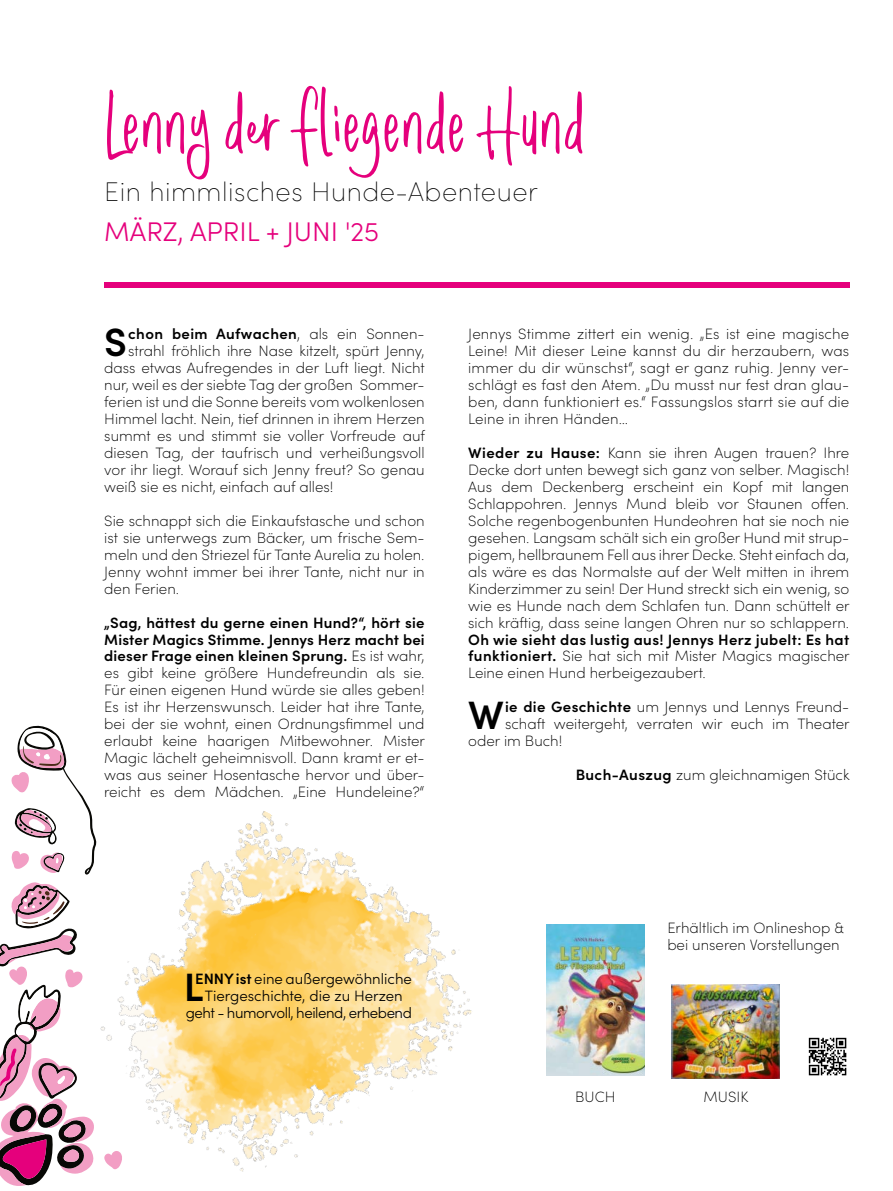
<style>
.page{position:relative;width:893px;height:1191px;background:#fff}
.page>*{position:absolute;margin:0;border:0;box-sizing:border-box;transform-origin:0 0}
.t1{font:90px "Romantick";color:#e5007c}
.t2{font:600 39.6px "Sofia Pro";color:#000}
.t3{font:200 27px "Sofia Pro";letter-spacing:.02em;color:#000}
.t4{font:300 27px "Sofia Pro";color:#e5007c}
.t5{font:200 15px/17px "Sofia Pro";color:#000;text-align:justify}
.t6{font:300 15px "Sofia Pro";letter-spacing:-.005em;color:#000}
.t7{font:600 15px "Sofia Pro";letter-spacing:.025em;color:#000}
.t8{font:300 15px "Sofia Pro";letter-spacing:-.03em;color:#000}
.s1{font-weight:200}
.s2{font-weight:600}
</style>
<div class="page">
<img style="left:96px;top:811px;width:376px;height:361px">
<svg style="left:11px;top:725px;width:85px;height:150px"></svg>
<svg style="left:0;top:882px;width:94px;height:304px"></svg>
<svg style="left:104px;top:1150px;width:18px;height:19px"></svg>
<img style="left:671px;top:984px;width:108px;height:94px">
<img style="left:546px;top:925px;width:99px;height:150px">
<svg style="left:808px;top:1037px;width:39px;height:39px"></svg>
<div style="left:104px;top:282px;width:745px;height:5px;background:#e5007c"></div>
<h1 class="t1" style="left:104px;top:75px;width:482px">Lenny der fliegende Hund</h1>
<h3 class="t3" style="left:104px;top:172px;width:435px">Ein himmlisches Hunde-Abenteuer</h3>
<h3 class="t4" style="left:104px;top:212px;width:276px">MÄRZ, APRIL + JUNI '25</h3>
<h2 class="t2" style="left:104px;top:312px;width:24px">S</h2>
<p class="t7" style="left:128px;top:323px;width:298px">chon beim Aufwachen<span class="s1">, als ein Sonnen-</span></p>
<p class="t5" style="left:128px;top:342px;width:298px">strahl fröhlich ihre Nase kitzelt, spürt Jenny,</p>
<p class="t5" style="left:104px;top:359px;width:322px">dass etwas Aufregendes in der Luft liegt. Nicht</p>
<p class="t5" style="left:104px;top:375px;width:322px">nur, weil es der siebte Tag der großen Sommer-</p>
<p class="t5" style="left:104px;top:392px;width:322px">ferien ist und die Sonne bereits vom wolkenlosen</p>
<p class="t5" style="left:104px;top:409px;width:322px">Himmel lacht. Nein, tief drinnen in ihrem Herzen</p>
<p class="t5" style="left:104px;top:426px;width:322px">summt es und stimmt sie voller Vorfreude auf</p>
<p class="t5" style="left:104px;top:443px;width:322px">diesen Tag, der taufrisch und verheißungsvoll</p>
<p class="t5" style="left:104px;top:460px;width:322px">vor ihr liegt. Worauf sich Jenny freut? So genau</p>
<p class="t5" style="left:104px;top:477px;width:231px">weiß sie es nicht, einfach auf alles!</p>
<p class="t5" style="left:104px;top:511px;width:322px">Sie schnappt sich die Einkaufstasche und schon ist sie unterwegs zum Bäcker, um frische Sem&shy;meln und den Striezel für Tante Aurelia zu holen.<br>Jenny wohnt immer bei ihrer Tante, nicht nur in den Ferien.</p>
<p class="t5" style="left:104px;top:613px;width:322px"><span class="s2">„Sag, hättest du gerne einen Hund?“, hört sie Mister Magics Stimme. Jennys Herz macht bei dieser Frage einen kleinen Sprung.</span> Es ist wahr, es gibt keine größere Hundefreundin als sie.<br>Für einen eigenen Hund würde sie alles geben!<br>Es ist ihr Herzenswunsch. Leider hat ihre Tante, bei der sie wohnt, einen Ordnungsfimmel und erlaubt keine haarigen Mitbewohner. Mister Magic lächelt geheimnisvoll. Dann kramt er et&shy;was aus seiner Hosentasche hervor und über&shy;reicht es dem Mädchen. „Eine Hundeleine?“</p>
<p class="t5" style="left:468px;top:325px;width:382px">Jennys Stimme zittert ein wenig. „Es ist eine magische Leine! Mit dieser Leine kannst du dir herzaubern, was immer du dir wünschst“, sagt er ganz ruhig. Jenny ver&shy;schlägt es fast den Atem. „Du musst nur fest dran glau&shy;ben, dann funktioniert es.“ Fassungslos starrt sie auf die Leine in ihren Händen…</p>
<p class="t5" style="left:468px;top:443px;width:383px"><span class="s2">Wieder zu Hause:</span> Kann sie ihren Augen trauen? Ihre Decke dort unten bewegt sich ganz von selber. Magisch!<br>Aus dem Deckenberg erscheint ein Kopf mit langen Schlappohren. Jennys Mund bleib vor Staunen offen.<br>Solche regenbogenbunten Hundeohren hat sie noch nie gesehen. Langsam schält sich ein großer Hund mit strup&shy;pigem, hellbraunem Fell aus ihrer Decke. Steht einfach da, als wäre es das Normalste auf der Welt mitten in ihrem Kinderzimmer zu sein! Der Hund streckt sich ein wenig, so wie es Hunde nach dem Schlafen tun. Dann schüttelt er sich kräftig, dass seine langen Ohren nur so schlappern.</p>
<p class="t5" style="left:468px;top:630px;width:383px"><span class="s2">Oh wie sieht das lustig aus! Jennys Herz jubelt: Es hat funktioniert.</span> Sie hat sich mit Mister Magics magischer Leine einen Hund herbeigezaubert.</p>
<h2 class="t2" style="left:468px;top:685px;width:37px">W</h2>
<p class="t5" style="left:505px;top:698px;width:346px"><span class="s2">ie die Geschichte</span> um Jennys und Lennys Freund-</p>
<p class="t5" style="left:505px;top:714px;width:346px">schaft weitergeht, verraten wir euch im Theater</p>
<p class="t5" style="left:468px;top:731px;width:96px">oder im Buch!</p>
<p class="t5" style="left:576px;top:765px;width:275px"><span class="s2">Buch-Auszug</span> zum gleichnamigen Stück</p>
<p class="t6" style="left:195px;top:967px;width:218px"><span class="s2">ENNY ist</span> eine außergewöhnliche</p>
<p class="t6" style="left:205px;top:984px;width:199px">Tiergeschichte, die zu Herzen</p>
<p class="t8" style="left:186px;top:1001px;width:228px">geht - humorvoll, heilend, erhebend</p>
<h2 class="t2" style="left:184px;top:956px;width:21px">L</h2>
<p class="t5" style="left:667px;top:918px;width:178px">Erhältlich im Onlineshop &amp; bei unseren Vorstellungen</p>
<p class="t5" style="left:575px;top:1087px;width:42px">BUCH</p>
<p class="t5" style="left:704px;top:1087px;width:46px">MUSIK</p>
</div>
